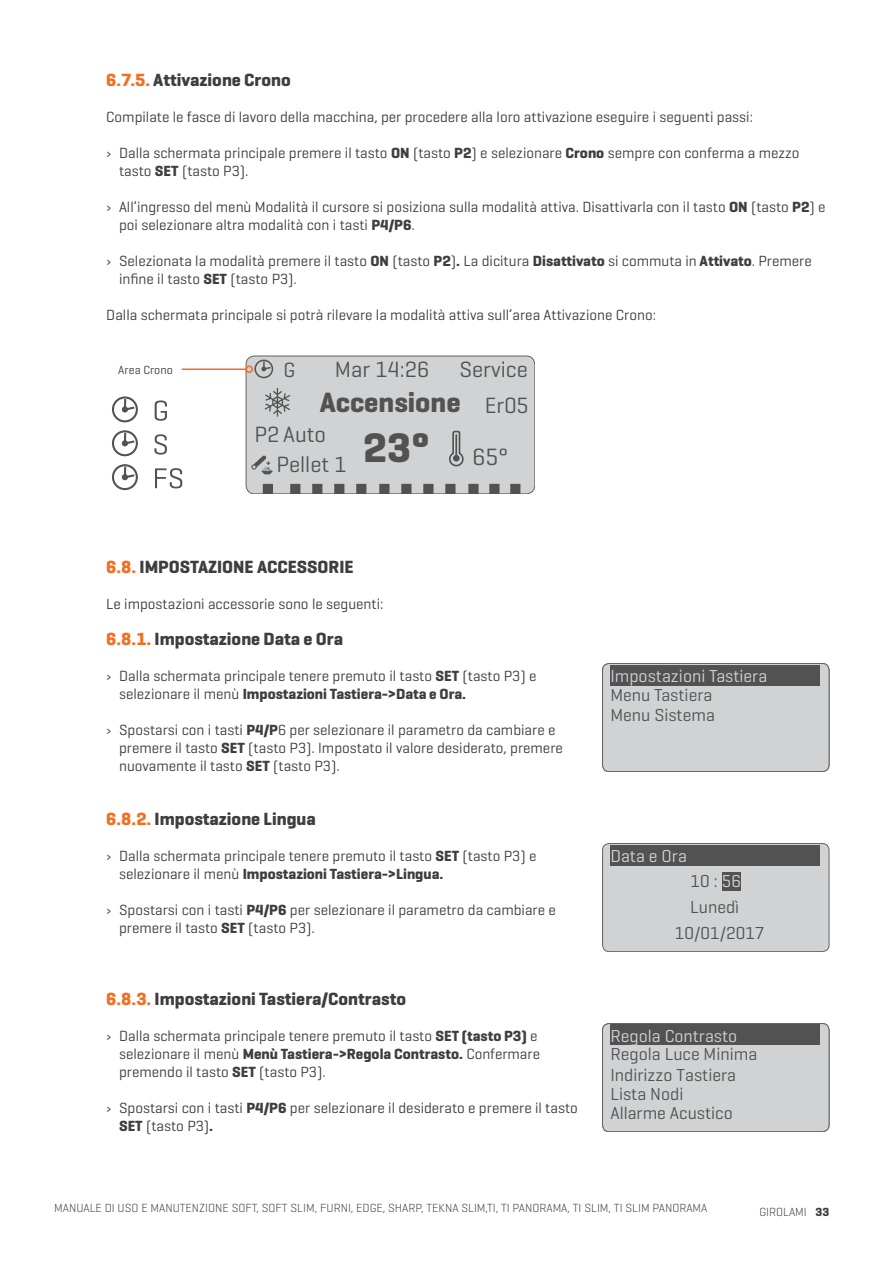
<style>
.page{position:relative;width:893px;height:1263px;background:#fff}
.page>*{position:absolute;margin:0;border:0;box-sizing:border-box;transform-origin:0 0}
.t1{font:700 42px "Geogrotesque";color:#515251}
.t2{font:700 28.5px "Geogrotesque";color:#515251}
.t3{font:22.5px/29.7px "Geogrotesque";color:#515251}
.t4{font:21px "Geogrotesque";color:#515251}
.Sottoparagrafo{font:700 18px "Geogrotesque";color:#3e3e3f}
.Sottocapitoli{font:700 18px "Geogrotesque";color:#3e3e3f}
.t5{font:17.7px/25.7px "Geogrotesque";color:#515251;text-align:center}
.t6{font:17.7px/19.4px "Geogrotesque";color:#d1d2d4}
.Testo{font:15px/18px "Geogrotesque";color:#3e3e3f}
.t7{font:300 12px "Geogrotesque";color:#3e3e3f}
.Testo_TABELLA{font:12px "Geogrotesque";color:#3e3e3f}
.t8{font:700 8.4px "Geogrotesque";color:#515251}
.s1{color:#f36e21}
.s2{font-weight:700}
.s3{color:#515251}
.s4{color:#d1d2d4}
</style>
<div class="page">
<div style="left:246px;top:356px;width:289px;height:138px;background:#d1d2d4;border-radius:9px"></div>
<div style="left:246px;top:356px;width:289px;height:138px;border:1px solid #636366;border-radius:9px"></div>
<div style="left:264px;top:485px;width:8px;height:8px;background:#515251"></div>
<div style="left:263px;top:484px;width:10px;height:10px;border:2px solid #515251"></div>
<div style="left:291px;top:485px;width:9px;height:8px;background:#515251"></div>
<div style="left:290px;top:484px;width:10px;height:10px;border:2px solid #515251"></div>
<div style="left:313px;top:485px;width:9px;height:8px;background:#515251"></div>
<div style="left:312px;top:484px;width:10px;height:10px;border:2px solid #515251"></div>
<div style="left:335px;top:485px;width:9px;height:8px;background:#515251"></div>
<div style="left:334px;top:484px;width:10px;height:10px;border:2px solid #515251"></div>
<div style="left:357px;top:485px;width:9px;height:8px;background:#515251"></div>
<div style="left:356px;top:484px;width:10px;height:10px;border:2px solid #515251"></div>
<div style="left:380px;top:485px;width:9px;height:8px;background:#515251"></div>
<div style="left:379px;top:484px;width:10px;height:10px;border:2px solid #515251"></div>
<div style="left:402px;top:485px;width:9px;height:8px;background:#515251"></div>
<div style="left:401px;top:484px;width:10px;height:10px;border:2px solid #515251"></div>
<div style="left:424px;top:485px;width:9px;height:8px;background:#515251"></div>
<div style="left:423px;top:484px;width:10px;height:10px;border:2px solid #515251"></div>
<div style="left:446px;top:485px;width:9px;height:8px;background:#515251"></div>
<div style="left:445px;top:484px;width:10px;height:10px;border:2px solid #515251"></div>
<div style="left:469px;top:485px;width:9px;height:8px;background:#515251"></div>
<div style="left:468px;top:484px;width:11px;height:10px;border:2px solid #515251"></div>
<div style="left:490px;top:485px;width:9px;height:8px;background:#515251"></div>
<div style="left:489px;top:484px;width:10px;height:10px;border:2px solid #515251"></div>
<div style="left:511px;top:485px;width:9px;height:8px;background:#515251"></div>
<div style="left:510px;top:484px;width:10px;height:10px;border:2px solid #515251"></div>
<svg style="left:449px;top:430px;width:15px;height:37px"></svg>
<div style="left:254px;top:360px;width:19px;height:18px;border:2px solid #515251;border-radius:50%"></div>
<svg style="left:261px;top:361px;width:11px;height:10px"></svg>
<svg style="left:265px;top:388px;width:25px;height:29px"></svg>
<svg style="left:251px;top:455px;width:22px;height:20px"></svg>
<hr style="left:182px;top:368px;width:64px;height:2px;background:#f36e21">
<div style="left:245px;top:365px;width:8px;height:8px;border:2px solid #f36e21;border-radius:50%"></div>
<svg style="left:155px;top:400px;width:12px;height:21px"></svg>
<div style="left:112px;top:396px;width:26px;height:26px;border:2px solid #515251;border-radius:50%"></div>
<svg style="left:122px;top:399px;width:15px;height:13px"></svg>
<svg style="left:154px;top:434px;width:13px;height:21px"></svg>
<div style="left:112px;top:430px;width:26px;height:26px;border:2px solid #515251;border-radius:50%"></div>
<svg style="left:122px;top:433px;width:15px;height:13px"></svg>
<svg style="left:155px;top:468px;width:27px;height:20px"></svg>
<div style="left:112px;top:464px;width:26px;height:26px;border:2px solid #515251;border-radius:50%"></div>
<svg style="left:122px;top:467px;width:15px;height:13px"></svg>
<div style="left:603px;top:663px;width:226px;height:109px;background:#d1d2d4;border-radius:7px"></div>
<div style="left:602px;top:663px;width:227px;height:109px;border:1px solid #636366;border-radius:7px"></div>
<div style="left:610px;top:665px;width:210px;height:21px;background:#515251"></div>
<div style="left:603px;top:843px;width:226px;height:109px;background:#d1d2d4;border-radius:7px"></div>
<div style="left:602px;top:843px;width:227px;height:109px;border:1px solid #636366;border-radius:7px"></div>
<div style="left:610px;top:845px;width:210px;height:21px;background:#515251"></div>
<div style="left:722px;top:872px;width:19px;height:19px;background:#515251"></div>
<div style="left:603px;top:1023px;width:226px;height:109px;background:#d1d2d4;border-radius:7px"></div>
<div style="left:602px;top:1023px;width:227px;height:109px;border:1px solid #636366;border-radius:7px"></div>
<div style="left:610px;top:1025px;width:209px;height:20px;background:#515251"></div>
<p class="Sottoparagrafo" style="left:106px;top:68px;width:186px"><span class="s1">6.7.5.</span> Attivazione Crono</p>
<p class="Testo" style="left:106px;top:107px;width:648px">Compilate le fasce di lavoro della macchina, per procedere alla loro attivazione eseguire i seguenti passi:</p>
<p class="Testo" style="left:119px;top:143px;width:682px;text-indent:-13px">› Dalla schermata principale premere il tasto <span class="s2">ON</span> (tasto <span class="s2">P2</span>) e selezionare <span class="s2">Crono</span> sempre con conferma a mezzo tasto <span class="s2">SET</span> (tasto P3).</p>
<p class="Testo" style="left:119px;top:197px;width:708px;text-indent:-13px">› All’ingresso del menù Modalità il cursore si posiziona sulla modalità attiva. Disattivarla con il tasto <span class="s2">ON</span> (tasto <span class="s2">P2</span>) e poi selezionare altra modalità con i tasti <span class="s2">P4/P6</span>.</p>
<p class="Testo" style="left:119px;top:251px;width:694px;text-indent:-13px">› Selezionata la modalità premere il tasto <span class="s2">ON</span> (tasto <span class="s2">P2</span>)<span class="s2">.</span> La dicitura <span class="s2">Disattivato</span> si commuta in <span class="s2">Attivato</span>. Premere infine il tasto <span class="s2">SET</span> (tasto P3).</p>
<p class="Testo" style="left:106px;top:305px;width:551px">Dalla schermata principale si potrà rilevare la modalità attiva sull’area Attivazione Crono:</p>
<p class="Testo_TABELLA" style="left:118px;top:362px;width:56px">Area Crono</p>
<p class="t4" style="left:284px;top:357px;width:13px">G</p>
<p class="t3" style="left:335px;top:354px;width:96px">Mar 14:26</p>
<p class="t3" style="left:459px;top:354px;width:70px">Service</p>
<p class="t2" style="left:320px;top:385px;width:142px">Accensione</p>
<p class="t3" style="left:485px;top:390px;width:45px">Er05</p>
<p class="t1" style="left:363px;top:421px;width:147px">23° <sub>65°</sub></p>
<p class="t3" style="left:276px;top:419px;width:72px;text-indent:-22px">P2 Auto<br>Pellet 1</p>
<p class="t8" style="left:266px;top:458px;width:6px">+</p>
<p class="Sottocapitoli" style="left:106px;top:556px;width:249px"><span class="s1">6.8.</span> IMPOSTAZIONE ACCESSORIE</p>
<p class="Testo" style="left:106px;top:595px;width:279px">Le impostazioni accessorie sono le seguenti:</p>
<p class="Sottoparagrafo" style="left:106px;top:628px;width:238px"><span class="s1">6.8.1.</span> Impostazione Data e Ora</p>
<p class="Testo" style="left:119px;top:667px;width:419px;text-indent:-13px">› Dalla schermata principale tenere premuto il tasto <span class="s2">SET</span> (tasto P3) e selezionare il menù <span class="s2">Impostazioni Tastiera-&gt;Data e Ora.</span></p>
<p class="Testo" style="left:119px;top:721px;width:445px;text-indent:-13px">› Spostarsi con i tasti <span class="s2">P4/P</span>6 per selezionare il parametro da cambiare e premere il tasto <span class="s2">SET</span> (tasto P3). Impostato il valore desiderato, premere nuovamente il tasto <span class="s2">SET</span> (tasto P3).</p>
<p class="Sottoparagrafo" style="left:106px;top:808px;width:211px"><span class="s1">6.8.2.</span> Impostazione Lingua</p>
<p class="Testo" style="left:119px;top:847px;width:419px;text-indent:-13px">› Dalla schermata principale tenere premuto il tasto <span class="s2">SET</span> (tasto P3) e selezionare il menù <span class="s2">Impostazioni Tastiera-&gt;Lingua.</span></p>
<p class="Testo" style="left:119px;top:901px;width:438px;text-indent:-13px">› Spostarsi con i tasti <span class="s2">P4/P6</span> per selezionare il parametro da cambiare e premere il tasto <span class="s2">SET</span> (tasto P3).</p>
<p class="Sottoparagrafo" style="left:106px;top:988px;width:301px"><span class="s1">6.8.3.</span> Impostazioni Tastiera/Contrasto</p>
<p class="Testo" style="left:119px;top:1027px;width:422px;text-indent:-13px">› Dalla schermata principale tenere premuto il tasto <span class="s2">SET (tasto P3)</span> e selezionare il menù <span class="s2">Menù Tastiera-&gt;Regola Contrasto.</span> Confermare premendo il tasto <span class="s2">SET</span> (tasto P3).</p>
<p class="Testo" style="left:119px;top:1099px;width:460px;text-indent:-13px">› Spostarsi con i tasti <span class="s2">P4/P6</span> per selezionare il desiderato e premere il tasto<br><span class="s2">SET</span> (tasto P3)<span class="s2">.</span></p>
<p class="t6" style="left:610px;top:665px;width:158px">Impostazioni Tastiera<br><span class="s3">Menu Tastiera</span></p>
<p class="t5" style="left:610px;top:701px;width:106px">Menu Sistema</p>
<p class="t6" style="left:610px;top:845px;width:78px">Data e Ora</p>
<p class="t5" style="left:691px;top:868px;width:52px">10 : <span class="s4">56</span></p>
<p class="t5" style="left:675px;top:894px;width:91px">Lunedì<br>10/01/2017</p>
<p class="t6" style="left:610px;top:1025px;width:128px">Regola Contrasto</p>
<p class="t5" style="left:610px;top:1041px;width:148px">Regola Luce Minima</p>
<p class="t5" style="left:610px;top:1061px;width:127px">Indirizzo Tastiera</p>
<p class="t5" style="left:610px;top:1080px;width:75px">Lista Nodi</p>
<p class="t5" style="left:610px;top:1100px;width:124px">Allarme Acustico</p>
<p class="t7" style="left:54px;top:1201px;width:655px">MANUALE DI USO E MANUTENZIONE SOFT, SOFT SLIM, FURNI, EDGE, SHARP, TEKNA SLIM,TI, TI PANORAMA, TI SLIM, TI SLIM PANORAMA</p>
<p class="t7" style="left:759px;top:1204px;width:71px">GIROLAMI <span class="s2">33</span></p>
</div>
